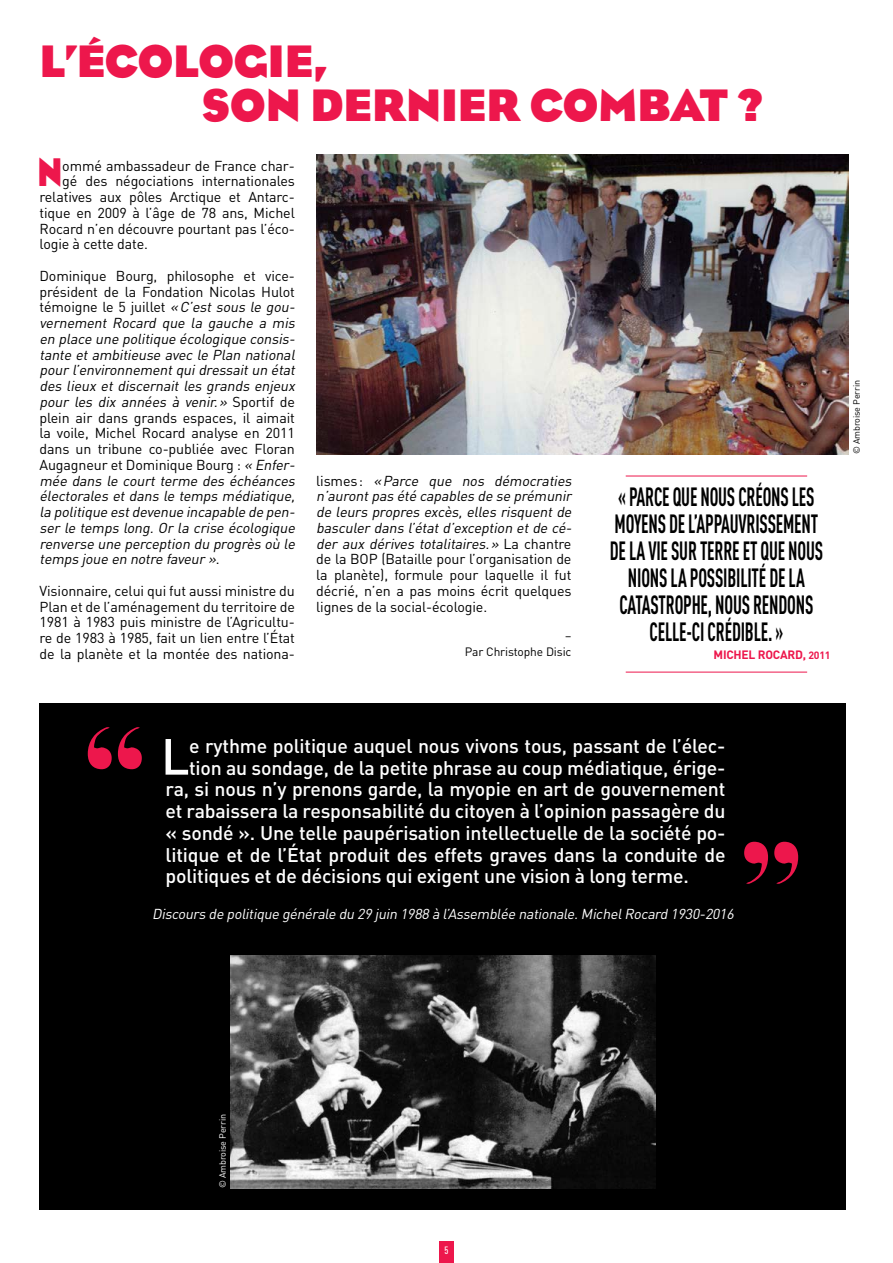
<style>
.page{position:relative;width:893px;height:1263px;background:#fff}
.page>*{position:absolute;margin:0;border:0;box-sizing:border-box;transform-origin:0 0}
.t1{font:500 50.1px "DIN";color:#fff}
.t2{font:700 46.5px/43.5px "Bureau Eagle";letter-spacing:-.01em;color:#ed174c}
.t3{font:700 40.8px "Bureau Eagle";color:#ed174c;scale:.79 1}
.t4{font:700 26.1px/27px "DIN Cond";letter-spacing:-.01em;color:#000;text-align:center;scale:.73 1}
.t5{font:500 19.5px "DIN";letter-spacing:-.01em;color:#fff}
.t6{font:italic 14.25px/15.8px "DIN";color:#000}
.t7{font:14.25px/15.8px "DIN";letter-spacing:-.01em;color:#000;text-align:justify}
.t8{font:italic 14.25px "DIN";color:#fff}
.t9{font:12px/15.8px "DIN";letter-spacing:-.01em;color:#000;text-align:right}
.t10{font:700 12px "DIN";letter-spacing:-.02em;color:#ed174c}
.t11{font:500 10.5px "DIN Cond";color:#fff}
.t12{font:9px "DIN";letter-spacing:-.01em;color:#fff}
.t13{font:9px "DIN";letter-spacing:-.01em;color:#000}
.s1{font-style:normal}
.s2{font-size:10.5px}
</style>
<div class="page">
<div style="left:439px;top:1242px;width:15px;height:21px;background:#ed174c"></div>
<div style="left:40px;top:704px;width:806px;height:506px;background:#000"></div>
<img style="left:230px;top:956px;width:426px;height:232px">
<svg style="left:88px;top:727px;width:54px;height:42px"></svg>
<svg style="left:744px;top:842px;width:54px;height:42px"></svg>
<img style="left:316px;top:155px;width:532px;height:299px">
<hr style="left:626px;top:476px;width:181px;height:1px;background:#ed174c">
<hr style="left:626px;top:672px;width:181px;height:1px;background:#ed174c">
<h2 class="t2" style="left:202px;top:40px;width:562px;text-indent:-162px">L’ÉCOLOGIE,<br>SON DERNIER COMBAT ?</h2>
<h3 class="t3" style="left:37px;top:150px;width:28px">N</h3>
<p class="t7" style="left:62px;top:157px;width:234px">ommé ambassadeur de France char-</p>
<p class="t7" style="left:62px;top:173px;width:234px">gé des négociations internationales</p>
<p class="t7" style="left:40px;top:189px;width:257px">relatives aux pôles Arctique et Antarc-</p>
<p class="t7" style="left:40px;top:205px;width:257px">tique en 2009 à l’âge de 78 ans, Michel</p>
<p class="t7" style="left:40px;top:220px;width:257px">Rocard n’en découvre pourtant pas l’éco-</p>
<p class="t7" style="left:40px;top:236px;width:110px">logie à cette date.</p>
<p class="t6" style="left:40px;top:268px;width:260px"><span class="s1">Dominique Bourg, philosophe et vice&shy;président de la Fondation Nicolas Hulot témoigne le 5 juillet</span> «C’est sous le gou&shy;vernement Rocard que la gauche a mis en place une politique écologique consis&shy;tante et ambitieuse avec le Plan national pourl’environnementquidressaitun état des lieux et discernait les grands enjeux pour les dix années à venir.» <span class="s1">S p o rt i f d e plein air dans grands espaces, il aimait la voile, Michel Rocard analyse en 2011 dans un tribune co-publiée avec Floran Augagneur et Dominique Bourg :</span> « Enfer&shy;mée dans le court terme des échéances électorales et dans le temps médiatique, la politique estdevenue incapable de pen&shy;ser le temps long. Or la crise écologique renverse une perception du progrès où le temps joue en notre faveur»<span class="s1">.</span></p>
<p class="t7" style="left:40px;top:583px;width:257px">Visionnaire, celui qui fut aussi ministre du Plan et de l’aménagement du territoire de 1981 à 1983 puis ministre de l’Agricultu&shy;re de 1983 à 1985, fait un lien entre l’État de la planète et la montée des nationa-</p>
<p class="t6" style="left:316px;top:472px;width:260px"><span class="s1">l i s m e s :</span> «Parce que nos démocraties n’aurontpas été capables de se prémunir de leurs propres excès, elles risquent de basculer dans l’état d’exception et de cé&shy;der aux dérives totalitaires.» <span class="s1">L a c h a n t re de la BOP (Bataille pour l’organisation de la planète), formule pour laquelle il fut décrié, n’en a pas moins écrit quelques lignes de la social-écologie.</span></p>
<p class="t9" style="left:465px;top:628px;width:108px">–<br>Par Christophe Disic</p>
<h3 class="t4" style="left:610px;top:482px;width:294px">« PARCE QUE NOUS CRÉONS LES<br>MOYENS DE L’APPAUVRISSEMENT<br>DE LA VIE SUR TERRE ET QUE NOUS<br>NIONS LA POSSIBILITÉ DE LA<br>CATASTROPHE, NOUS RENDONS<br>CELLE-CI CRÉDIBLE. »</h3>
<p class="t10" style="left:713px;top:647px;width:119px">MICH EL ROCARD, <span class="s2">2011</span></p>
<p class="t13" style="left:851px;top:454px;width:76px;rotate:-90deg">© Ambroise Perrin</p>
<h1 class="t1" style="left:161px;top:724px;width:30px">L</h1>
<h3 class="t5" style="left:189px;top:733px;width:538px">e rythme politique auquel nous vivons tous, passant de l’élec-</h3>
<h3 class="t5" style="left:189px;top:755px;width:538px">tion au sondage, de la petite phrase au coup médiatique, érige-</h3>
<h3 class="t5" style="left:166px;top:777px;width:561px">ra, si nous n’y prenons garde, la myopie en art de gouvernement</h3>
<h3 class="t5" style="left:166px;top:799px;width:561px">et rabaissera la responsabilité du citoyen à l’opinion passagère du</h3>
<h3 class="t5" style="left:166px;top:820px;width:561px">« sondé ». Une telle paupérisation intellectuelle de la société po-</h3>
<h3 class="t5" style="left:166px;top:842px;width:561px">litique et de l’État produit des effets graves dans la conduite de</h3>
<h3 class="t5" style="left:166px;top:864px;width:525px">politiques et de décisions qui exigent une vision à long terme.</h3>
<p class="t8" style="left:152px;top:904px;width:586px">Discours de politique générale du 29 juin 1988 à l’Assemblée nationale.MichelRocard 1930-2016</p>
<p class="t12" style="left:217px;top:1188px;width:76px;rotate:-90deg">© Ambroise Perrin</p>
<p class="t11" style="left:444px;top:1244px;width:6px">5</p>
</div>
